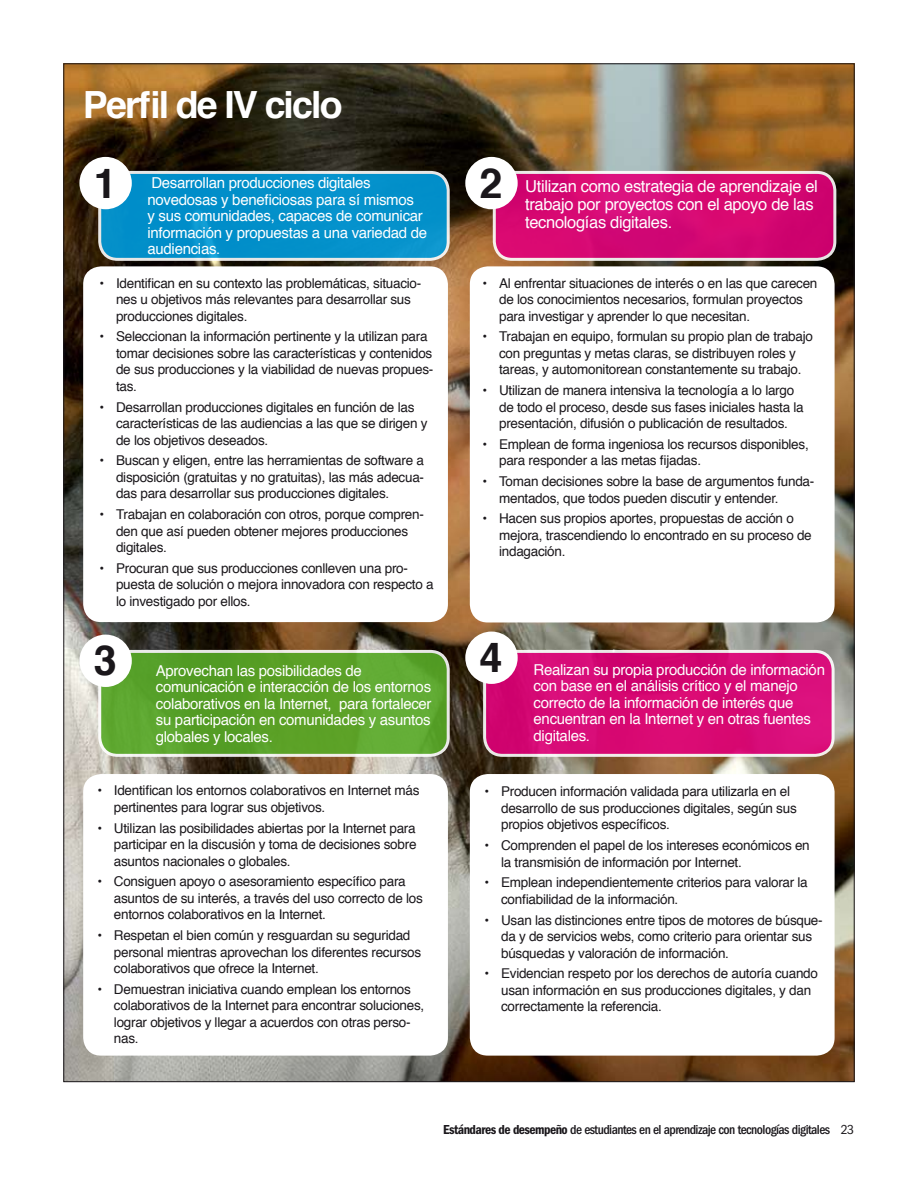
<style>
.page{position:relative;width:918px;height:1188px;background:#fff}
.page>*{position:absolute;margin:0;border:0;box-sizing:border-box;transform-origin:0 0}
.t1{font:700 41.4px "Helvetica";color:#1a171b}
.t2{font:700 37.5px "Helvetica";letter-spacing:-.05em;color:#fff}
.t3{font:16.5px/18px "Helvetica";letter-spacing:-.02em;color:#fff}
.t4{font:15px/16.5px "Helvetica";letter-spacing:-.02em;color:#fff}
.t5{font:13.5px/16.5px "Helvetica";letter-spacing:-.02em;color:#1a171b}
.t6{font:500 condensed 13.5px "Franklin Gothic";letter-spacing:-.04em;color:#1a171b}
.s1{font-weight:600}
.s2{font-weight:400}
</style>
<div class="page">
<img style="left:65px;top:65px;width:788px;height:1015px">
<div style="left:100px;top:172px;width:348px;height:87px;background:#0290c9;border-radius:18px"></div>
<div style="left:98px;top:171px;width:352px;height:90px;border:3px solid #fff;border-radius:18px"></div>
<div style="left:100px;top:651px;width:348px;height:104px;background:linear-gradient(to right,#57a028,#5fa72e);border-radius:18px"></div>
<div style="left:98px;top:650px;width:352px;height:107px;border:3px solid #fff;border-radius:18px"></div>
<div style="left:485px;top:651px;width:348px;height:104px;background:#d80b75;border-radius:18px"></div>
<div style="left:483px;top:650px;width:352px;height:107px;border:3px solid #fff;border-radius:18px"></div>
<div style="left:494px;top:172px;width:341px;height:87px;background:linear-gradient(to right,#d90b76,#d20771);border-radius:18px"></div>
<div style="left:493px;top:171px;width:343px;height:90px;border:3px solid #fff;border-radius:18px"></div>
<div style="left:83px;top:266px;width:365px;height:356px;background:#fff;border-radius:18px"></div>
<div style="left:470px;top:266px;width:365px;height:356px;background:#fff;border-radius:18px"></div>
<div style="left:83px;top:774px;width:365px;height:282px;background:#fff;border-radius:18px"></div>
<div style="left:470px;top:774px;width:365px;height:282px;background:#fff;border-radius:18px"></div>
<div style="left:79px;top:157px;width:53px;height:52px;background:#fff;border-radius:50%"></div>
<div style="left:79px;top:635px;width:53px;height:52px;background:#fff;border-radius:50%"></div>
<div style="left:465px;top:157px;width:53px;height:52px;background:#fff;border-radius:50%"></div>
<div style="left:465px;top:632px;width:53px;height:52px;background:#fff;border-radius:50%"></div>
<h2 class="t2" style="left:83px;top:74px;width:261px">Perfil de IV ciclo</h2>
<h1 class="t1" style="left:94px;top:150px;width:24px">1</h1>
<p class="t4" style="left:148px;top:175px;width:281px">Desarrollan producciones digitales novedosas y beneficiosas para sí mismos<br>y sus comunidades, capaces de comunicar información y propuestas a una variedad de audiencias.</p>
<p class="t5" style="left:116px;top:275px;width:307px;text-indent:-16px">• Identifican en su contexto las problemáticas, situacio&shy;nes u objetivos más relevantes para desarrollar sus producciones digitales.</p>
<p class="t5" style="left:116px;top:329px;width:319px;text-indent:-16px">• Seleccionan la información pertinente y la utilizan para tomar decisiones sobre las características y contenidos de sus producciones y la viabilidad de nuevas propues&shy;tas.</p>
<p class="t5" style="left:116px;top:399px;width:313px;text-indent:-16px">• Desarrollan producciones digitales en función de las características de las audiencias a las que se dirigen y de los objetivos deseados.</p>
<p class="t5" style="left:116px;top:453px;width:310px;text-align:justify;text-indent:-17px">• Buscan y eligen, entre las herramientas de software a disposición (gratuitas y no gratuitas), las más adecua&shy;das para desarrollar sus producciones digitales.</p>
<p class="t5" style="left:116px;top:507px;width:309px;text-indent:-16px">• Trabajan en colaboración con otros, porque compren&shy;den que así pueden obtener mejores producciones digitales.</p>
<p class="t5" style="left:116px;top:560px;width:319px;text-indent:-16px">• Procuran que sus producciones conlleven una pro&shy;puesta de solución o mejora innovadora con respecto a lo investigado por ellos.</p>
<h1 class="t1" style="left:94px;top:627px;width:24px">3</h1>
<p class="t4" style="left:156px;top:663px;width:277px">Aprovechan las posibilidades de comunicación e interacción de los entornos colaborativos en la Internet, para fortalecer su participación en comunidades y asuntos globales y locales.</p>
<p class="t5" style="left:114px;top:783px;width:307px;text-indent:-17px">• Identifican los entornos colaborativos en Internet más pertinentes para lograr sus objetivos.</p>
<p class="t5" style="left:114px;top:820px;width:304px;text-align:justify;text-indent:-16px">• Utilizan las posibilidades abiertas por la Internet para participar en la discusión y toma de decisiones sobre asuntos nacionales o globales.</p>
<p class="t5" style="left:114px;top:874px;width:310px;text-indent:-16px">• Consiguen apoyo o asesoramiento específico para asuntos de su interés, a través del uso correcto de los entornos colaborativos en la Internet.</p>
<p class="t5" style="left:114px;top:927px;width:309px;text-indent:-17px">• Respetan el bien común y resguardan su seguridad personal mientras aprovechan los diferentes recursos colaborativos que ofrece la Internet.</p>
<p class="t5" style="left:114px;top:981px;width:312px;text-indent:-17px">• Demuestran iniciativa cuando emplean los entornos colaborativos de la Internet para encontrar soluciones, lograr objetivos y llegar a acuerdos con otras perso&shy;nas.</p>
<h1 class="t1" style="left:480px;top:150px;width:24px">2</h1>
<p class="t3" style="left:525px;top:178px;width:294px">Utilizan como estrategia de aprendizaje el trabajo por proyectos con el apoyo de las tecnologías digitales.</p>
<p class="t5" style="left:499px;top:275px;width:320px;text-indent:-16px">• Al enfrentar situaciones de interés o en las que carecen de los conocimientos necesarios, formulan proyectos para investigar y aprender lo que necesitan.</p>
<p class="t5" style="left:483px;top:329px;width:332px;text-align:center">• Trabajan en equipo, formulan su propio plan de trabajo con preguntas y metas claras, se distribuyen roles y tareas, y automonitorean constantemente su trabajo.</p>
<p class="t5" style="left:499px;top:383px;width:306px;text-indent:-17px">• Utilizan de manera intensiva la tecnología a lo largo de todo el proceso, desde sus fases iniciales hasta la presentación, difusión o publicación de resultados.</p>
<p class="t5" style="left:499px;top:436px;width:311px;text-indent:-16px">• Emplean de forma ingeniosa los recursos disponibles, para responder a las metas fijadas.</p>
<p class="t5" style="left:499px;top:474px;width:317px;text-indent:-16px">• Toman decisiones sobre la base de argumentos funda&shy;mentados, que todos pueden discutir y entender.</p>
<p class="t5" style="left:499px;top:511px;width:314px;text-indent:-17px">• Hacen sus propios aportes, propuestas de acción o mejora, trascendiendo lo encontrado en su proceso de indagación.</p>
<h1 class="t1" style="left:480px;top:624px;width:24px">4</h1>
<p class="t4" style="left:534px;top:662px;width:293px">Realizan su propia producción de información con base en el análisis crítico y el manejo correcto de la información de interés que encuentran en la Internet y en otras fuentes digitales.</p>
<p class="t5" style="left:501px;top:784px;width:297px;text-indent:-16px">• Producen información validada para utilizarla en el desarrollo de sus producciones digitales, según sus propios objetivos específicos.</p>
<p class="t5" style="left:501px;top:837px;width:310px;text-indent:-16px">• Comprenden el papel de los intereses económicos en la transmisión de información por Internet.</p>
<p class="t5" style="left:501px;top:875px;width:308px;text-indent:-16px">• Emplean independientemente criterios para valorar la confiabilidad de la información.</p>
<p class="t5" style="left:501px;top:912px;width:323px;text-indent:-16px">• Usan las distinciones entre tipos de motores de búsque&shy;da y de servicios webs, como criterio para orientar sus búsquedas y valoración de información.</p>
<p class="t5" style="left:501px;top:966px;width:318px;text-indent:-16px">• Evidencian respeto por los derechos de autoría cuando usan información en sus producciones digitales, y dan correctamente la referencia.</p>
<p class="t6" style="left:443px;top:1122px;width:412px"><span class="s1">Estándares de desempeño</span> de estudiantes en el aprendizaje con tecnologías digitales <span class="s2">23</span></p>
</div>
